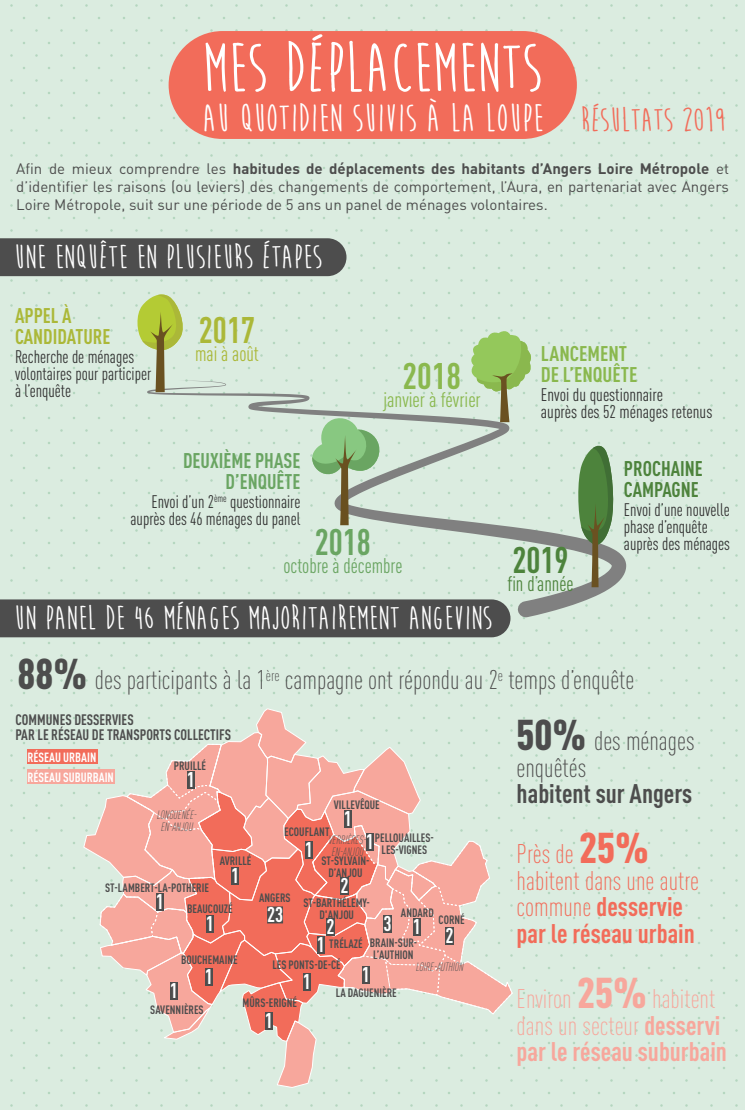
<style>
.page{position:relative;width:745px;height:1110px;background:#fff}
.page>*{position:absolute;margin:0;border:0;box-sizing:border-box;transform-origin:0 0}
.t1{font:700 70.8px "Moon Flower";color:#fff}
.t2{font:700 39.4px "Moon Flower";color:#fff}
.t3{font:700 condensed 36.5px "DIN Pro";color:#abb838;scale:.96 1}
.t4{font:700 condensed 36.5px "DIN Pro";color:#8ab84e}
.t5{font:700 condensed 36.5px "DIN Pro";color:#6aa562;scale:.96 1}
.t6{font:700 condensed 36.5px "DIN Pro";color:#4d833c;scale:.96 1}
.t7{font:700 34px "Moon Flower";color:#fff}
.t8{font:300 condensed 26.6px/26.6px "DINOT";color:#4d4d4d}
.t9{font:300 condensed 26.6px/26.6px "DINOT";color:#f26c5a}
.t10{font:300 condensed 26.6px/26.6px "DINOT";color:#f7a79c}
.t11{font:700 condensed 26.6px "DINOT";color:#4d4d4d}
.t12{font:700 condensed 21px/21px "DIN Pro";color:#6aa562;text-align:right;scale:.96 1}
.t13{font:700 condensed 21px/21px "DIN Pro";color:#8ab84e}
.t14{font:700 condensed 21px "DIN Pro";color:#fff;scale:.96 1}
.t15{font:700 condensed 21px/21px "DIN Pro";color:#abb838;scale:.96 1}
.t16{font:700 condensed 21px/21px "DIN Pro";color:#4d833c;scale:.96 1}
.t17{font:condensed 21px "DIN Pro";color:#6aa562;scale:.96 1}
.t18{font:condensed 21px "DIN Pro";color:#8ab84e}
.t19{font:condensed 21px "DIN Pro";color:#4d833c;scale:.96 1}
.t20{font:condensed 21px "DIN Pro";color:#abb838;scale:.96 1}
.t21{font:condensed 18px/17px "DIN Pro";color:#333;scale:.96 1}
.t22{font:condensed 18px/17px "DIN Pro";color:#333}
.t23{font:15px/18px "DINOT";color:#4d4d4d;text-align:justify}
.t24{font:700 condensed 15px/15px "DIN Pro";color:#4d4d4d;scale:.96 1}
.t25{font:700 condensed 13.2px/20.4px "DIN Pro";color:#fff;scale:.96 1}
.t26{font:700 condensed 12px/12px "DIN Pro";color:#4d4d4d;text-align:center;scale:.96 1}
.t27{font:italic 300 condensed 12px/12px "DIN Pro";color:#4d4d4d;scale:.96 1}
.s1{font-size:34px;color:#f26c5a}
.s2{font-weight:700}
.s3{font-weight:900;font-size:42.5px}
</style>
<div class="page">
<div style="left:2px;top:0;width:742px;height:1110px;background:#dbece0"></div>
<div style="left:169px;top:31px;width:408px;height:108px;background:#f26c5a;border-radius:54px"></div>
<svg style="left:147px;top:380px;width:479px;height:238px"></svg>
<svg style="left:136px;top:292px;width:51px;height:100px"></svg>
<svg style="left:468px;top:329px;width:66px;height:93px"></svg>
<svg style="left:577px;top:440px;width:39px;height:147px"></svg>
<svg style="left:309px;top:416px;width:73px;height:109px"></svg>
<div style="left:0;top:238px;width:346px;height:38px;background:#4d4d4d"></div>
<div style="left:0;top:599px;width:510px;height:38px;background:#4d4d4d"></div>
<svg style="left:83px;top:708px;width:430px;height:380px"></svg>
<div style="left:27px;top:749px;width:70px;height:14px;background:#f26c5a"></div>
<div style="left:27px;top:769px;width:88px;height:14px;background:#f7a79c"></div>
<div style="left:187px;top:771px;width:8px;height:17px;background:#4d4d4d"></div>
<div style="left:231px;top:867px;width:8px;height:17px;background:#4d4d4d"></div>
<div style="left:156px;top:893px;width:8px;height:17px;background:#4d4d4d"></div>
<div style="left:206px;top:915px;width:8px;height:17px;background:#4d4d4d"></div>
<div style="left:205px;top:968px;width:8px;height:17px;background:#4d4d4d"></div>
<div style="left:170px;top:982px;width:8px;height:17px;background:#4d4d4d"></div>
<div style="left:265px;top:1012px;width:8px;height:17px;background:#4d4d4d"></div>
<div style="left:303px;top:973px;width:8px;height:17px;background:#4d4d4d"></div>
<div style="left:362px;top:966px;width:8px;height:17px;background:#4d4d4d"></div>
<div style="left:317px;top:936px;width:8px;height:17px;background:#4d4d4d"></div>
<div style="left:413px;top:918px;width:8px;height:17px;background:#4d4d4d"></div>
<div style="left:305px;top:841px;width:8px;height:17px;background:#4d4d4d"></div>
<div style="left:344px;top:810px;width:8px;height:17px;background:#4d4d4d"></div>
<div style="left:366px;top:833px;width:8px;height:17px;background:#4d4d4d"></div>
<div style="left:445px;top:927px;width:9px;height:17px;background:#4d4d4d"></div>
<div style="left:340px;top:877px;width:9px;height:17px;background:#4d4d4d"></div>
<div style="left:326px;top:918px;width:9px;height:17px;background:#4d4d4d"></div>
<div style="left:383px;top:915px;width:9px;height:17px;background:#4d4d4d"></div>
<div style="left:267px;top:906px;width:16px;height:17px;background:#4d4d4d"></div>
<h1 class="t1" style="left:202px;top:31px;width:341px">MES DÉPLACEMENTS</h1>
<h2 class="t2" style="left:202px;top:97px;width:525px">AU QUOTIDIEN SUIVIS À LA LOUPE <span class="s1">RÉSULTATS 2019</span></h2>
<p class="t23" style="left:16px;top:159px;width:714px">Afin de mieux comprendre les <span class="s2">habitudes de déplacements des habitants d’Angers Loire Métropole</span> et d’identifier les raisons (ou leviers) des changements de comportement, l’Aura, en partenariat avec Angers Loire Métropole, suit sur une période de 5 ans un panel de ménages volontaires.</p>
<h3 class="t7" style="left:13px;top:239px;width:310px">UNE ENQUÊTE EN PLUSIEURS ÉTAPES</h3>
<h3 class="t15" style="left:15px;top:303px;width:101px">APPEL À<br>CANDIDATURE</h3>
<p class="t21" style="left:15px;top:347px;width:143px">Recherche de ménages volontaires pour participer à l’enquête</p>
<h3 class="t3" style="left:199px;top:302px;width:60px">2017</h3>
<h3 class="t20" style="left:195px;top:338px;width:68px">mai à août</h3>
<h3 class="t4" style="left:403px;top:349px;width:60px">2018</h3>
<h3 class="t18" style="left:383px;top:385px;width:99px">janvier à février</h3>
<h3 class="t12" style="left:183px;top:448px;width:124px">DEUXIÈME PHASE<br>D’ENQUÊTE</h3>
<p class="t21" style="left:131px;top:491px;width:178px;text-align:right">Envoi d’un 2<sup>ème</sup> questionnaire auprès des 46 ménages du panel</p>
<h3 class="t5" style="left:315px;top:514px;width:60px">2018</h3>
<h3 class="t17" style="left:283px;top:550px;width:125px">octobre à décembre</h3>
<h3 class="t7" style="left:13px;top:600px;width:480px">UN PANEL DE 46 MÉNAGES MAJORITAIREMENT ANGEVINS</h3>
<h3 class="t13" style="left:541px;top:341px;width:98px">LANCEMENT<br>DE L’ENQUÊTE</h3>
<p class="t22" style="left:541px;top:385px;width:173px">Envoi du questionnaire<br>auprès des 52 ménages retenus</p>
<h3 class="t6" style="left:512px;top:532px;width:60px">2019</h3>
<h3 class="t19" style="left:508px;top:568px;width:70px">fin d’année</h3>
<h3 class="t16" style="left:624px;top:456px;width:84px">PROCHAINE<br>CAMPAGNE</h3>
<p class="t21" style="left:624px;top:499px;width:112px">Envoi d’une nouvelle phase d’enquête auprès des ménages</p>
<h3 class="t8" style="left:18px;top:667px;width:618px"><span class="s3">88%</span> des participants à la 1<sup>ère</sup> campagne ont répondu au 2<sup>e</sup> temps d’enquête</h3>
<p class="t24" style="left:15px;top:711px;width:226px">COMMUNES DESSERVIES<br>PAR LE RÉSEAU DE TRANSPORTS COLLECTIFS</p>
<p class="t25" style="left:27px;top:746px;width:92px">RÉSEAU URBAIN<br>RÉSEAU SUBURBAIN</p>
<p class="t26" style="left:174px;top:759px;width:35px">PRUILLÉ</p>
<h3 class="t14" style="left:187px;top:764px;width:10px">1</h3>
<p class="t26" style="left:334px;top:797px;width:49px">VILLEVÊQUE</p>
<p class="t27" style="left:157px;top:808px;width:43px;text-align:center">LONGUENÉE-<br>EN-ANJOU</p>
<h3 class="t14" style="left:344px;top:803px;width:10px">1</h3>
<p class="t26" style="left:284px;top:824px;width:49px">ECOUFLANT</p>
<p class="t26" style="left:375px;top:830px;width:63px">PELLOUAILLES-<br>LES-VIGNES</p>
<p class="t27" style="left:329px;top:833px;width:41px">VERRIÈRES-<br>EN-ANJOU</p>
<h3 class="t14" style="left:366px;top:826px;width:10px">1</h3>
<h3 class="t14" style="left:305px;top:834px;width:10px">1</h3>
<p class="t26" style="left:220px;top:853px;width:34px">AVRILLÉ</p>
<p class="t26" style="left:322px;top:853px;width:51px">ST-SYLVAIN-<br>D’ANJOU</p>
<h3 class="t14" style="left:231px;top:860px;width:10px">1</h3>
<h3 class="t14" style="left:340px;top:870px;width:10px">2</h3>
<p class="t26" style="left:105px;top:881px;width:110px">ST-LAMBERT-LA-POTHERIE</p>
<p class="t26" style="left:259px;top:890px;width:34px">ANGERS</p>
<h3 class="t14" style="left:156px;top:886px;width:10px">1</h3>
<p class="t26" style="left:304px;top:896px;width:71px">ST-BARTHÉLEMY-<br>D'ANJOU</p>
<p class="t26" style="left:187px;top:901px;width:49px">BEAUCOUZÉ</p>
<h3 class="t14" style="left:267px;top:899px;width:18px">23</h3>
<p class="t26" style="left:401px;top:906px;width:36px">ANDARD</p>
<p class="t26" style="left:439px;top:912px;width:29px">CORNÉ</p>
<h3 class="t14" style="left:326px;top:911px;width:10px">2</h3>
<h3 class="t14" style="left:383px;top:908px;width:10px">3</h3>
<h3 class="t14" style="left:206px;top:908px;width:10px">1</h3>
<h3 class="t14" style="left:205px;top:961px;width:10px">1</h3>
<h3 class="t14" style="left:413px;top:911px;width:10px">1</h3>
<h3 class="t14" style="left:445px;top:920px;width:10px">2</h3>
<h3 class="t14" style="left:317px;top:929px;width:10px">1</h3>
<p class="t26" style="left:329px;top:935px;width:93px;text-align:right">TRÉLAZÉ BRAIN-SUR-<br>L’AUTHION</p>
<p class="t26" style="left:181px;top:952px;width:60px">BOUCHEMAINE</p>
<p class="t26" style="left:272px;top:958px;width:73px">LES PONTS-DE-CÉ</p>
<p class="t27" style="left:416px;top:960px;width:51px">LOIRE-AUTHION</p>
<h3 class="t14" style="left:303px;top:966px;width:10px">1</h3>
<h3 class="t14" style="left:362px;top:959px;width:10px">1</h3>
<h3 class="t14" style="left:170px;top:975px;width:10px">1</h3>
<p class="t26" style="left:336px;top:985px;width:65px">LA DAGUENIÈRE</p>
<p class="t26" style="left:243px;top:996px;width:58px">MÛRS-ERIGNÉ</p>
<p class="t26" style="left:150px;top:1002px;width:57px">SAVENNIÈRES</p>
<h3 class="t14" style="left:265px;top:1005px;width:10px">1</h3>
<h3 class="t8" style="left:517px;top:727px;width:179px"><span class="s3">50%</span> des ménages enquêtés</h3>
<h3 class="t11" style="left:517px;top:777px;width:177px">habitent sur Angers</h3>
<h3 class="t9" style="left:517px;top:840px;width:184px">Près de <span class="s3">25% </span>habitent dans une autre commune <span class="s2">desservie par le réseau urbain</span></h3>
<h3 class="t10" style="left:517px;top:985px;width:212px">Environ <span class="s3">25%</span> habitent dans un secteur <span class="s2">desservi par le réseau suburbain</span></h3>
</div>
